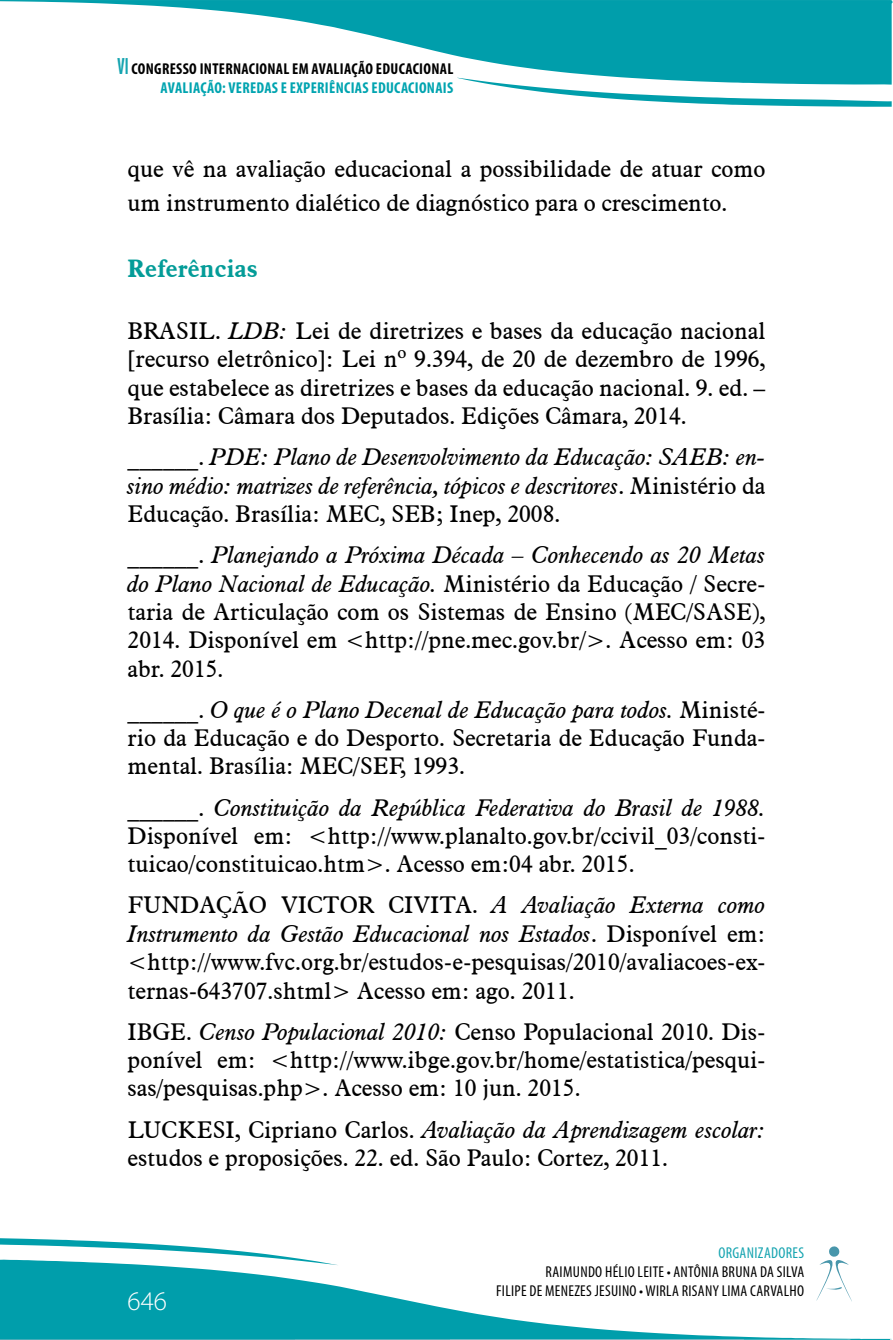
<style>
.page{position:relative;width:893px;height:1340px;background:#fff}
.page>*{position:absolute;margin:0;border:0;box-sizing:border-box;transform-origin:0 0}
.t1{font:300 27px "Myriad Pro";color:#fff}
.TÍTULO_01{font:700 24.75px "Aldine 721 BT";color:#049c98}
.t2{font:23.62px/28.3px "Aldine 721 BT";color:#000;text-align:justify}
.t3{font:italic 23.62px/28.3px "Aldine 721 BT";color:#000;text-align:justify}
.t4{font:700 condensed 15.75px/18.9px "Myriad Pro";letter-spacing:.02em;color:#000;text-align:right}
.t5{font:condensed 15.75px/18.9px "Myriad Pro";letter-spacing:.02em;color:#000;text-align:right}
.t6{font:condensed 15.75px "Myriad Pro";letter-spacing:.02em;color:#15a4b0}
.s1{font-size:23.62px;color:#15a4b0}
.s2{color:#00a4b0}
.s3{font-style:italic}
.s4{font-style:normal}
</style>
<div class="page">
<svg style="left:0;top:0;width:893px;height:78px;fill:#009eab"></svg>
<svg style="left:458px;top:78px;width:434px;height:29px"></svg>
<svg style="left:829px;top:1246px;width:11px;height:11px"></svg>
<svg style="left:0;top:1260px;width:859px;height:79px"></svg>
<hr style="left:0;top:1339px;width:295px;height:1px;background:#46abb7">
<hr style="left:450px;top:1339px;width:293px;height:1px;background:#72b8c4">
<hr style="left:295px;top:1339px;width:155px;height:1px;background:#5bb0bc">
<svg style="left:743px;top:1339px;width:108px;height:1px"></svg>
<svg style="left:859px;top:1338px;width:32px;height:1px"></svg>
<svg style="left:0;top:1238px;width:339px;height:27px"></svg>
<p class="t4" style="left:117px;top:59px;width:337px"><span class="s1">VI</span> CONGRESSO INTERNACIONAL EM AVALIAÇÃO EDUCACIONAL<br><span class="s2">AVALIAÇÃO: VEREDAS E EXPERIÊNCIAS EDUCACIONAIS</span></p>
<p class="t2" style="left:128px;top:152px;width:639px;line-height:33.3px">que vê na avaliação educacional a possibilidade de atuar como um instrumento dialético de diagnóstico para o crescimento.</p>
<p class="TÍTULO_01" style="left:128px;top:253px;width:132px">Referências</p>
<p class="t2" style="left:128px;top:316px;width:639px">BRASIL. <span class="s3">LDB:</span> Lei de diretrizes e bases da educação nacional [recurso eletrônico]: Lei nº 9.394, de 20 de dezembro de 1996, que estabelece as diretrizes e bases da educação nacional. 9. ed. – Brasília: Câmara dos Deputados. Edições Câmara, 2014.</p>
<p class="t3" style="left:128px;top:442px;width:640px"><span class="s4">______.</span> PDE: Plano de Desenvolvimento da Educação: SAEB: en&shy;sino médio: matrizes de referência, tópicos e descritores<span class="s4">. Ministério da Educação. Brasília: MEC, SEB; Inep, 2008.</span></p>
<p class="t2" style="left:128px;top:540px;width:639px">______. <span class="s3">Planejando a Próxima Década – Conhecendo as 20 Metas do Plano Nacional de Educação.</span> Ministério da Educação / Secre&shy;taria de Articulação com os Sistemas de Ensino (MEC/SASE), 2014. Disponível em &lt;http://pne.mec.gov.br/&gt;. Acesso em: 03 abr. 2015.</p>
<p class="t2" style="left:128px;top:695px;width:639px">______. <span class="s3">O que é o Plano Decenal de Educação para todos.</span> Ministé&shy;rio da Educação e do Desporto. Secretaria de Educação Funda&shy;mental. Brasília: MEC/SEF, 1993.</p>
<p class="t2" style="left:128px;top:792px;width:639px">______. <span class="s3">Constituição da República Federativa do Brasil de 1988.<br></span>Disponível em: &lt;http://www.planalto.gov.br/ccivil_03/consti&shy;tuicao/constituicao.htm&gt;. Acesso em:04 abr. 2015.</p>
<p class="t2" style="left:128px;top:890px;width:639px">FUNDAÇÃO VICTOR CIVITA. <span class="s3">A Avaliação Externa como Instrumento da Gestão Educacional nos Estados</span>. Disponível em: &lt;http://www.fvc.org.br/estudos-e-pesquisas/2010/avaliacoes-ex&shy;ternas-643707.shtml&gt; Acesso em: ago. 2011.</p>
<p class="t2" style="left:128px;top:1016px;width:639px">IBGE. <span class="s3">Censo Populacional 2010:</span> Censo Populacional 2010. Dis&shy;ponível em: &lt;http://www.ibge.gov.br/home/estatistica/pesqui&shy;sas/pesquisas.php&gt;. Acesso em: 10 jun. 2015.</p>
<p class="t2" style="left:128px;top:1114px;width:639px">LUCKESI, Cipriano Carlos. <span class="s3">Avaliação da Aprendizagem escolar: </span>estudos e proposições. 22. ed. São Paulo: Cortez, 2011.</p>
<p class="t1" style="left:128px;top:1286px;width:41px">646</p>
<p class="t6" style="left:718px;top:1242px;width:87px">ORGANIZADORES</p>
<p class="t5" style="left:496px;top:1261px;width:310px">RAIMUNDO HÉLIO LEITE • ANTÔNIA BRUNA DA SILVA<br>FILIPE DE MENEZES JESUINO • WIRLA RISANY LIMA CARVALHO</p>
</div>
